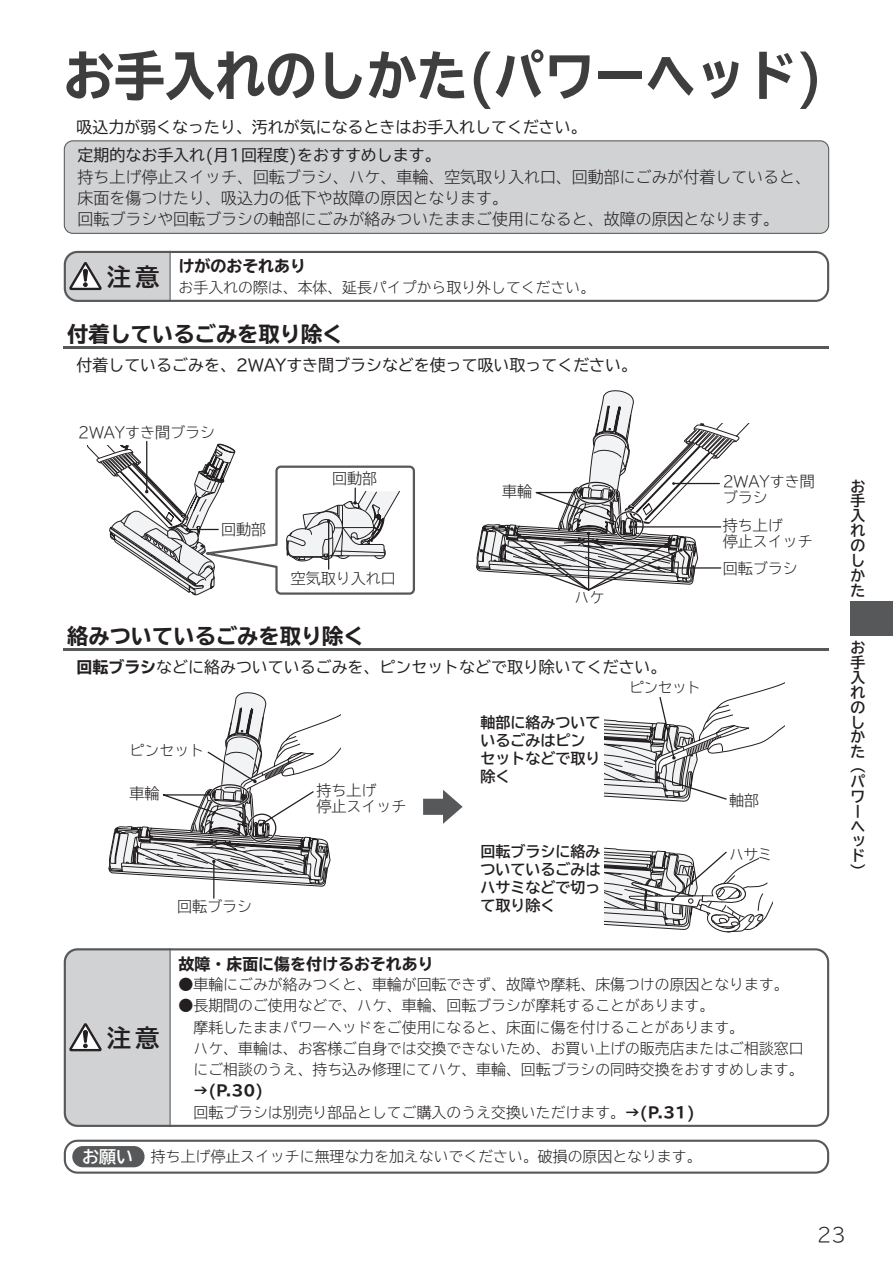
<style>
.page{position:relative;width:893px;height:1263px;background:#fff}
.page>*{position:absolute;margin:0;border:0;box-sizing:border-box;transform-origin:0 0}
.t1{font:700 expanded 53.1px "TBUD Go Std";color:#3e3e3f;scale:.95 1}
.t2{font:24.3px "TBUD Go Std Bold 90 pv RKSJ H";color:#231f20}
.t3{font:700 expanded 21.3px "TBUD Go Std";color:#231f20}
.t4{font:300 19.2px "TBUDR Go Std Super";color:#231f20}
.t5{font:15.9px "TBUD Go Std";color:#231f20}
.t6{font:300 15.9px/21.3px "TBUD Go Std Super";color:#231f20}
.t7{font:700 expanded 15.9px "TBUD Go Std";color:#231f20}
.t8{font:15px/16.5px "TBUD Go Std Super Light 90 pv RKSJ H";color:#231f20}
.t9{font:15px/18px "TBUD Go Std Bold 90 pv RKSJ H";color:#231f20;text-align:justify}
.t10{font:300 14.85px/21.3px "TBUD Go Std Super";color:#231f20}
.t11{font:700 14.85px/14.9px "TBUD Go Std";color:#231f20;text-align:justify}
.t12{font:700 expanded 14.85px "TBUD Go Std";color:#231f20}
.s1{font-weight:700;font-stretch:expanded}
.s2{font-family:"TBUD Go Std";font-weight:700;font-stretch:expanded}
.s3{font-family:"TBUD Go Std";font-weight:700;font-size:16.95px;color:#fff}
</style>
<div class="page">
<div style="left:850px;top:602px;width:43px;height:34px;background:#57585a"></div>
<div style="left:64px;top:251px;width:765px;height:51px;border:2px solid #57585a;border-radius:13px"></div>
<hr style="left:170px;top:251px;width:1px;height:51px;background:#57585a">
<svg style="left:64px;top:251px;width:106px;height:51px;background:#bebfc1"></svg>
<hr style="left:64px;top:347px;width:765px;height:2px;background:#57585a">
<hr style="left:64px;top:648px;width:765px;height:3px;background:#57585a">
<hr style="left:146px;top:441px;width:1px;height:51px;background:#231f20">
<svg style="left:87px;top:443px;width:328px;height:153px"></svg>
<svg style="left:476px;top:390px;width:274px;height:201px"></svg>
<svg style="left:423px;top:790px;width:40px;height:34px"></svg>
<svg style="left:605px;top:682px;width:179px;height:120px"></svg>
<svg style="left:605px;top:847px;width:167px;height:86px"></svg>
<hr style="left:213px;top:861px;width:1px;height:37px;background:#231f20">
<svg style="left:109px;top:692px;width:231px;height:203px"></svg>
<div style="left:64px;top:948px;width:765px;height:179px;border:2px solid #57585a;border-radius:13px"></div>
<hr style="left:170px;top:948px;width:1px;height:179px;background:#57585a">
<svg style="left:64px;top:948px;width:106px;height:179px;background:#cacbcd"></svg>
<div style="left:64px;top:1140px;width:765px;height:34px;border:2px solid #57585a;border-radius:13px"></div>
<div style="left:72px;top:1146px;width:73px;height:21px;background:#57585a;border-radius:11px"></div>
<div style="left:64px;top:141px;width:765px;height:92px;background:#d1d2d4;border-radius:9px"></div>
<div style="left:64px;top:140px;width:765px;height:94px;border:1px solid #57585a;border-radius:9px"></div>
<h1 class="t1" style="left:64px;top:46px;width:801px">お手入れのしかた(パワーヘッド)</h1>
<p class="t5" style="left:77px;top:114px;width:512px">吸込力が弱くなったり、汚れが気になるときはお手入れしてください。</p>
<p class="t5" style="left:78px;top:142px;width:365px">定期的なお手入れ(月1回程度)をおすすめします。</p>
<p class="t6" style="left:78px;top:165px;width:735px">持ち上げ停止スイッチ、回転ブラシ、ハケ、車輪、空気取り入れ口、回動部にごみが付着していると、床面を傷つけたり、吸込力の低下や故障の原因となります。<br>回転ブラシや回転ブラシの軸部にごみが絡みついたままご使用になると、故障の原因となります。</p>
<h2 class="t2" style="left:107px;top:257px;width:54px">注意</h2>
<p class="t7" style="left:179px;top:258px;width:129px">けがのおそれあり</p>
<p class="t10" style="left:179px;top:276px;width:418px">お手入れの際は、本体、延長パイプから取り外してください。</p>
<h3 class="t3" style="left:67px;top:322px;width:278px">付着しているごみを取り除く</h3>
<p class="t5" style="left:77px;top:352px;width:562px">付着しているごみを、2WAYすき間ブラシなどを使って吸い取ってください。</p>
<p class="t8" style="left:78px;top:423px;width:138px">2WAYすき間ブラシ</p>
<p class="t8" style="left:332px;top:470px;width:46px">回動部</p>
<p class="t8" style="left:502px;top:482px;width:31px">車輪</p>
<p class="t8" style="left:723px;top:473px;width:93px;line-height:15.9px">2WAYすき間ブラシ</p>
<p class="t8" style="left:221px;top:521px;width:46px">回動部</p>
<p class="t8" style="left:723px;top:516px;width:91px">持ち上げ<br>停止スイッチ</p>
<p class="t8" style="left:291px;top:570px;width:106px">空気取り入れ口</p>
<p class="t8" style="left:574px;top:589px;width:31px">ハケ</p>
<p class="t8" style="left:723px;top:559px;width:76px">回転ブラシ</p>
<h3 class="t3" style="left:67px;top:624px;width:299px">絡みついているごみを取り除く</h3>
<p class="t5" style="left:77px;top:654px;width:591px"><span class="s1">回転ブラシ</span>などに絡みついているごみを、ピンセットなどで取り除いてください。</p>
<p class="t8" style="left:130px;top:741px;width:76px">ピンセット</p>
<p class="t8" style="left:130px;top:784px;width:31px">車輪</p>
<p class="t8" style="left:177px;top:897px;width:76px">回転ブラシ</p>
<p class="t8" style="left:316px;top:781px;width:91px">持ち上げ<br>停止スイッチ</p>
<p class="t9" style="left:480px;top:713px;width:121px;text-align:left">軸部に絡みついているごみはピンセットなどで取り除く</p>
<p class="t8" style="left:629px;top:679px;width:73px">ピンセット</p>
<p class="t8" style="left:729px;top:792px;width:31px">軸部</p>
<p class="t9" style="left:480px;top:843px;width:121px">回転ブラシに絡み</p>
<p class="t8" style="left:729px;top:845px;width:45px">ハサミ</p>
<p class="t9" style="left:480px;top:861px;width:121px">ついているごみはハサミなどで切って取り除く</p>
<p class="t7" style="left:179px;top:955px;width:257px">故障・床面に傷を付けるおそれあり</p>
<p class="t10" style="left:179px;top:973px;width:612px">●車輪にごみが絡みつくと、車輪が回転できず、故障や摩耗、床傷つけの原因となります。</p>
<p class="t10" style="left:179px;top:995px;width:627px">●長期間のご使用などで、ハケ、車輪、回転ブラシが摩耗することがあります。<br>　摩耗したままパワーヘッドをご使用になると、床面に傷を付けることがあります。<br>　ハケ、車輪は、お客様ご自身では交換できないため、お買い上げの販売店またはご相談窓口　にご相談のうえ、持ち込み修理にてハケ、車輪、回転ブラシの同時交換をおすすめします。</p>
<p class="t12" style="left:193px;top:1082px;width:71px">→(P.30)</p>
<p class="t10" style="left:179px;top:1101px;width:518px">　回転ブラシは別売り部品としてご購入のうえ交換いただけます。<span class="s2">→(P.31)</span></p>
<p class="t10" style="left:82px;top:1146px;width:621px"><span class="s3">お願い</span> 持ち上げ停止スイッチに無理な力を加えないでください。破損の原因となります。</p>
<h2 class="t2" style="left:107px;top:1018px;width:54px">注意</h2>
<p class="t11" style="left:850px;top:479px;width:16px">お手入れのしかた</p>
<p class="t11" style="left:850px;top:640px;width:16px;text-align:left">お手入れのしかた（パワーヘッド）</p>
<p class="t4" style="left:817px;top:1218px;width:30px">23</p>
</div>
